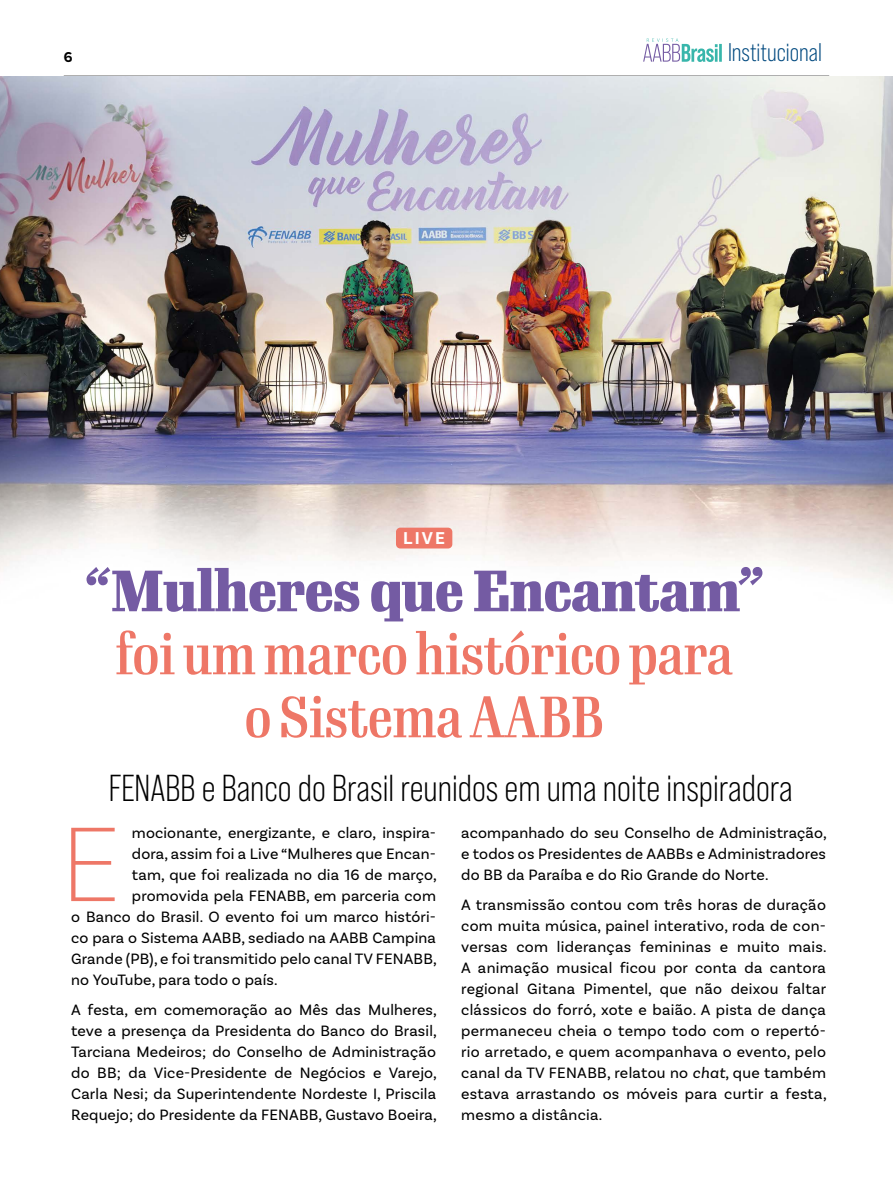
<style>
.page{position:relative;width:893px;height:1191px;background:#fff}
.page>*{position:absolute;margin:0;border:0;box-sizing:border-box;transform-origin:0 0}
.t1{font:200 112.2px "Basic Sans";color:#ee7767}
.t2{font:500 57px/63px "Gimlet Display Condensed";color:#ee7767;text-align:center}
.t3{font:900 57px "Gimlet Display Condensed";color:#745ba3}
.t4{font:37.5px "Bebas Neue Pro";color:#000}
.t5{font:25.5px "Bebas Neue Pro";color:#00497f}
.t6{font:700 18px "Basic Sans";color:#fff}
.t7{font:15.75px/21px "Basic Sans";letter-spacing:.01em;color:#000;text-align:justify}
.t8{font:700 15px "Basic Sans";color:#000}
.s1{font-style:italic}
</style>
<div class="page">
<hr style="left:64px;top:76px;width:765px;height:1px;background:#000">
<svg style="left:643px;top:38px;width:79px;height:24px"></svg>
<img style="left:0;top:77px;width:893px;height:515px">
<div style="left:396px;top:527px;width:56px;height:21px;background:#ee7767;border-radius:4px"></div>
<p class="t8" style="left:64px;top:48px;width:11px">6</p>
<h3 class="t5" style="left:728px;top:38px;width:95px">Institucional</h3>
<p class="t6" style="left:403px;top:527px;width:43px">LIVE</p>
<h2 class="t3" style="left:86px;top:551px;width:679px">“Mulheres que Encantam”</h2>
<h2 class="t2" style="left:116px;top:619px;width:619px">foi um marco histórico para o Sistema AABB</h2>
<h3 class="t4" style="left:109px;top:767px;width:686px">FENABB e Banco do Brasil reunidos em uma noite inspiradora</h3>
<p class="t7" style="left:461px;top:822px;width:367px">acompanhado do seu Conselho de Administração, e todos os Presidentes de AABBs e Administradores do BB da Paraíba e do Rio Grande do Norte.</p>
<p class="t7" style="left:461px;top:893px;width:367px">A transmissão contou com três horas de duração com muita música, painel interativo, roda de con&shy;versas com lideranças femininas e muito mais.<br>A animação musical ficou por conta da cantora regional Gitana Pimentel, que não deixou faltar clássicos do forró, xote e baião. A pista de dança permaneceu cheia o tempo todo com o repertó&shy;rio arretado, e quem acompanhava o evento, pelo canal da TV FENABB, relatou no <span class="s1">chat</span>, que também estava arrastando os móveis para curtir a festa, mesmo a distância.</p>
<h1 class="t1" style="left:60px;top:797px;width:62px">E</h1>
<p class="t7" style="left:132px;top:822px;width:306px">mocionante, energizante, e claro, inspira-</p>
<p class="t7" style="left:132px;top:843px;width:306px">dora, assim foi a Live “Mulheres que Encan-</p>
<p class="t7" style="left:132px;top:864px;width:306px">tam, que foi realizada no dia 16 de março,</p>
<p class="t7" style="left:132px;top:885px;width:306px">promovida pela FENABB, em parceria com</p>
<p class="t7" style="left:71px;top:906px;width:366px">o Banco do Brasil. O evento foi um marco históri-</p>
<p class="t7" style="left:71px;top:927px;width:366px">co para o Sistema AABB, sediado na AABB Campina</p>
<p class="t7" style="left:71px;top:948px;width:367px">Grande (PB), e foi transmitido pelo canal TV FENABB,</p>
<p class="t7" style="left:71px;top:969px;width:208px">no YouTube, para todo o país.</p>
<p class="t7" style="left:71px;top:998px;width:367px">A festa, em comemoração ao Mês das Mulheres, teve a presença da Presidenta do Banco do Brasil, Tarciana Medeiros; do Conselho de Administração do BB; da Vice-Presidente de Negócios e Varejo, Carla Nesi; da Superintendente Nordeste I, Priscila Requejo; do Presidente da FENABB, Gustavo Boeira,</p>
</div>
